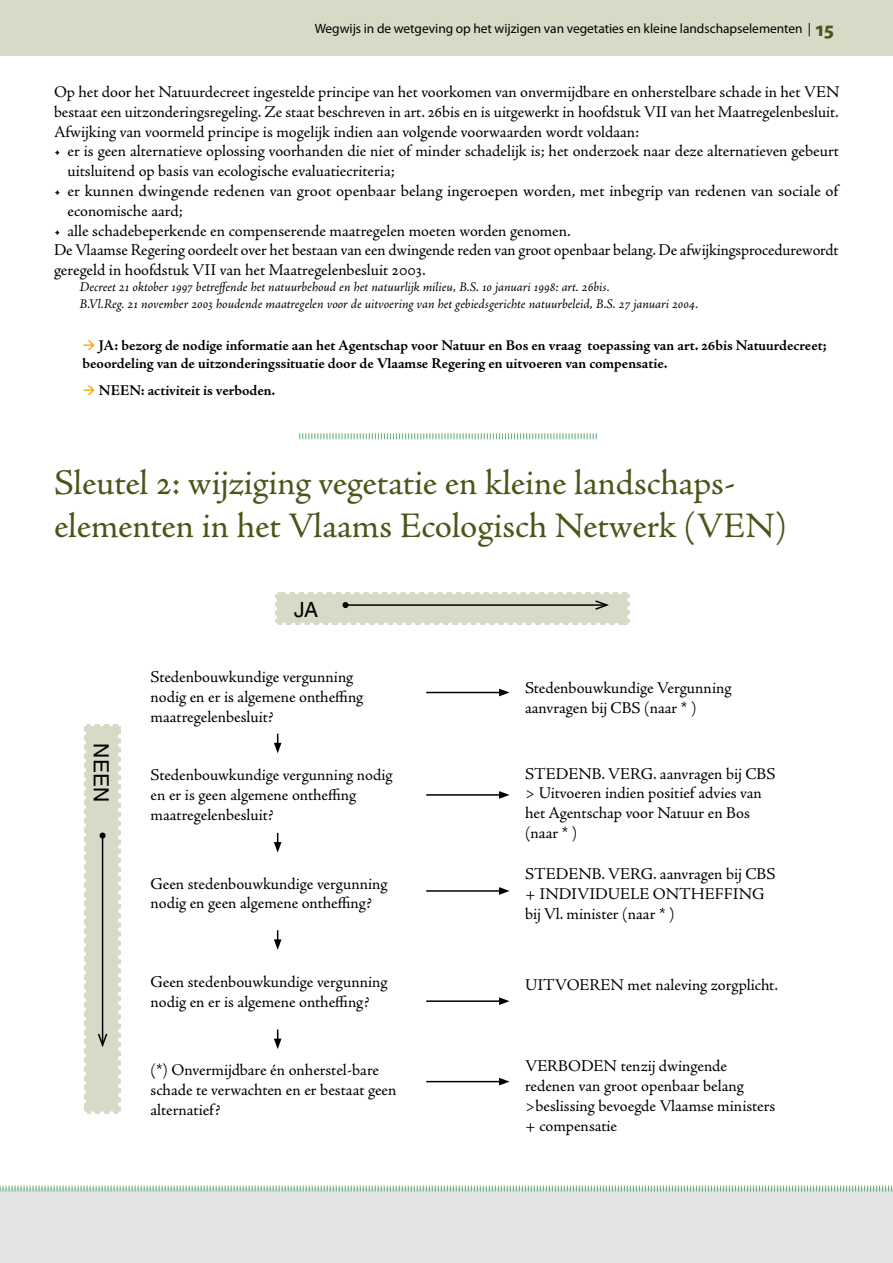
<style>
.page{position:relative;width:893px;height:1263px;background:#fff}
.page>*{position:absolute;margin:0;border:0;box-sizing:border-box;transform-origin:0 0}
.t1{font:36px/43.2px "Adobe Jenson Pro";letter-spacing:-.005em;color:#4b5519}
.t2{font:21px "Helvetica";color:#000}
.t3{font:16.5px/19.8px "Adobe Jenson Pro";color:#000}
.t4{font:700 15px/18px "Adobe Jenson Pro";letter-spacing:-.005em;color:#000}
.t5{font:italic 13.5px/16.2px "Adobe Jenson Pro";letter-spacing:-.005em;color:#000}
.t6{font:13.5px "Myriad Pro";color:#000}
.s1{font-weight:700;font-size:21px;color:#4b5519}
.s2{color:#f6a400}
</style>
<div class="page">
<div style="left:0;top:0;width:893px;height:56px;background:#d7dac6"></div>
<svg style="left:299px;top:433px;width:298px;height:6px"></svg>
<svg style="left:0;top:1185px;width:893px;height:78px;background:#e0e3e1"></svg>
<svg style="left:275px;top:592px;width:355px;height:33px;background:#d1d3c1"></svg>
<div style="left:84px;top:724px;width:36px;height:389px;background:#d7dac6"></div>
<svg style="left:84px;top:724px;width:27px;height:2px"></svg>
<svg style="left:84px;top:733px;width:2px;height:380px"></svg>
<svg style="left:93px;top:1111px;width:28px;height:3px"></svg>
<svg style="left:118px;top:724px;width:3px;height:380px"></svg>
<svg style="left:274px;top:734px;width:7px;height:19px"></svg>
<svg style="left:274px;top:833px;width:7px;height:19px"></svg>
<svg style="left:274px;top:930px;width:7px;height:20px"></svg>
<svg style="left:274px;top:1029px;width:7px;height:20px"></svg>
<hr style="left:426px;top:692px;width:75px;height:1px;background:#000">
<svg style="left:499px;top:689px;width:11px;height:7px"></svg>
<hr style="left:426px;top:794px;width:75px;height:2px;background:#000">
<svg style="left:499px;top:791px;width:11px;height:8px"></svg>
<hr style="left:426px;top:890px;width:75px;height:2px;background:#000">
<svg style="left:499px;top:887px;width:11px;height:8px"></svg>
<hr style="left:426px;top:1000px;width:75px;height:2px;background:#000">
<svg style="left:499px;top:997px;width:11px;height:8px"></svg>
<hr style="left:426px;top:1081px;width:75px;height:1px;background:#000">
<svg style="left:499px;top:1078px;width:11px;height:7px"></svg>
<hr style="left:102px;top:835px;width:1px;height:210px;background:#000">
<svg style="left:100px;top:832px;width:6px;height:6px"></svg>
<svg style="left:97px;top:1032px;width:11px;height:15px"></svg>
<p class="t6" style="left:315px;top:20px;width:521px">Wegwijs in de wetgeving op het wijzigen van vegetaties en kleine landschapselementen | <span class="s1">15</span></p>
<p class="t3" style="left:54px;top:82px;width:787px;text-align:justify">Op het door het Natuurdecreet ingestelde principe van het voorkomen van onvermijdbare en onherstelbare schade in het VEN bestaat een uitzonderingsregeling. Ze staat beschreven in art. 26bis en is uitgewerkt in hoofdstuk VII van het Maatregelenbesluit.<br>Afwijking van voormeld principe is mogelijk indien aan volgende voorwaarden wordt voldaan:</p>
<p class="t3" style="left:54px;top:142px;width:786px">• er is geen alternatieve oplossing voorhanden die niet of minder schadelijk is; het onderzoek naar deze alternatieven gebeurt</p>
<p class="t3" style="left:67px;top:161px;width:329px">uitsluitend op basis van ecologische evaluatiecriteria;</p>
<p class="t3" style="left:54px;top:181px;width:786px">• er kunnen dwingende redenen van groot openbaar belang ingeroepen worden, met inbegrip van redenen van sociale of</p>
<p class="t3" style="left:68px;top:201px;width:117px">economische aard;</p>
<p class="t3" style="left:54px;top:221px;width:518px">• alle schadebeperkende en compenserende maatregelen moeten worden genomen.</p>
<p class="t3" style="left:54px;top:241px;width:786px">De Vlaamse Regering oordeelt over het bestaan van een dwingende reden van groot openbaar belang. De afwijkingsprocedurewordt geregeld in hoofdstuk VII van het Maatregelenbesluit 2003.</p>
<p class="t5" style="left:80px;top:280px;width:620px">Decreet 21 oktober 1997 betreffende het natuurbehoud en het natuurlijk milieu, B.S. 10 januari 1998: art. 26bis.<br>B.Vl.Reg. 21 november 2003 houdende maatregelen voor de uitvoering van het gebiedsgerichte natuurbeleid, B.S. 27 januari 2004.</p>
<p class="t4" style="left:82px;top:337px;width:746px"><span class="s2">→</span> JA: bezorg de nodige informatie aan het Agentschap voor Natuur en Bos en vraag toepassing van art. 26bis Natuurdecreet; beoordeling van de uitzonderingssituatie door de Vlaamse Regering en uitvoeren van compensatie.</p>
<p class="t4" style="left:82px;top:381px;width:194px"><span class="s2">→</span> NEEN: activiteit is verboden.</p>
<h1 class="t1" style="left:54px;top:462px;width:735px">Sleutel 2: wijziging vegetatie en kleine landschaps&shy;elementen in het Vlaams Ecologisch Netwerk (VEN)</h1>
<p class="t2" style="left:113px;top:743px;width:60px;rotate:90deg">NEEN</p>
<p class="t2" style="left:294px;top:597px;width:26px">JA</p>
<p class="t3" style="left:151px;top:667px;width:214px">Stedenbouwkundige vergunning nodig en er is algemene ontheffing maatregelenbesluit?</p>
<p class="t3" style="left:151px;top:766px;width:244px">Stedenbouwkundige vergunning nodig en er is geen algemene ontheffing maatregelenbesluit?</p>
<p class="t3" style="left:151px;top:874px;width:239px">Geen stedenbouwkundige vergunning nodig en geen algemene ontheffing?</p>
<p class="t3" style="left:151px;top:972px;width:239px">Geen stedenbouwkundige vergunning nodig en er is algemene ontheffing?</p>
<p class="t3" style="left:151px;top:1060px;width:248px">(*) Onvermijdbare én onherstel-bare schade te verwachten en er bestaat geen alternatief?</p>
<p class="t3" style="left:525px;top:679px;width:208px">Stedenbouwkundige Vergunning aanvragen bij CBS (naar * )</p>
<p class="t3" style="left:525px;top:764px;width:252px">STEDENB. VERG. aanvragen bij CBS &gt; Uitvoeren indien positief advies van het Agentschap voor Natuur en Bos (naar * )</p>
<p class="t3" style="left:525px;top:864px;width:252px">STEDENB. VERG. aanvragen bij CBS + INDIVIDUELE ONTHEFFING bij Vl. minister (naar * )</p>
<p class="t3" style="left:525px;top:975px;width:255px">UITVOEREN met naleving zorgplicht.</p>
<p class="t3" style="left:525px;top:1057px;width:252px">VERBODEN tenzij dwingende redenen van groot openbaar belang &gt;beslissing bevoegde Vlaamse ministers + compensatie</p>
</div>
